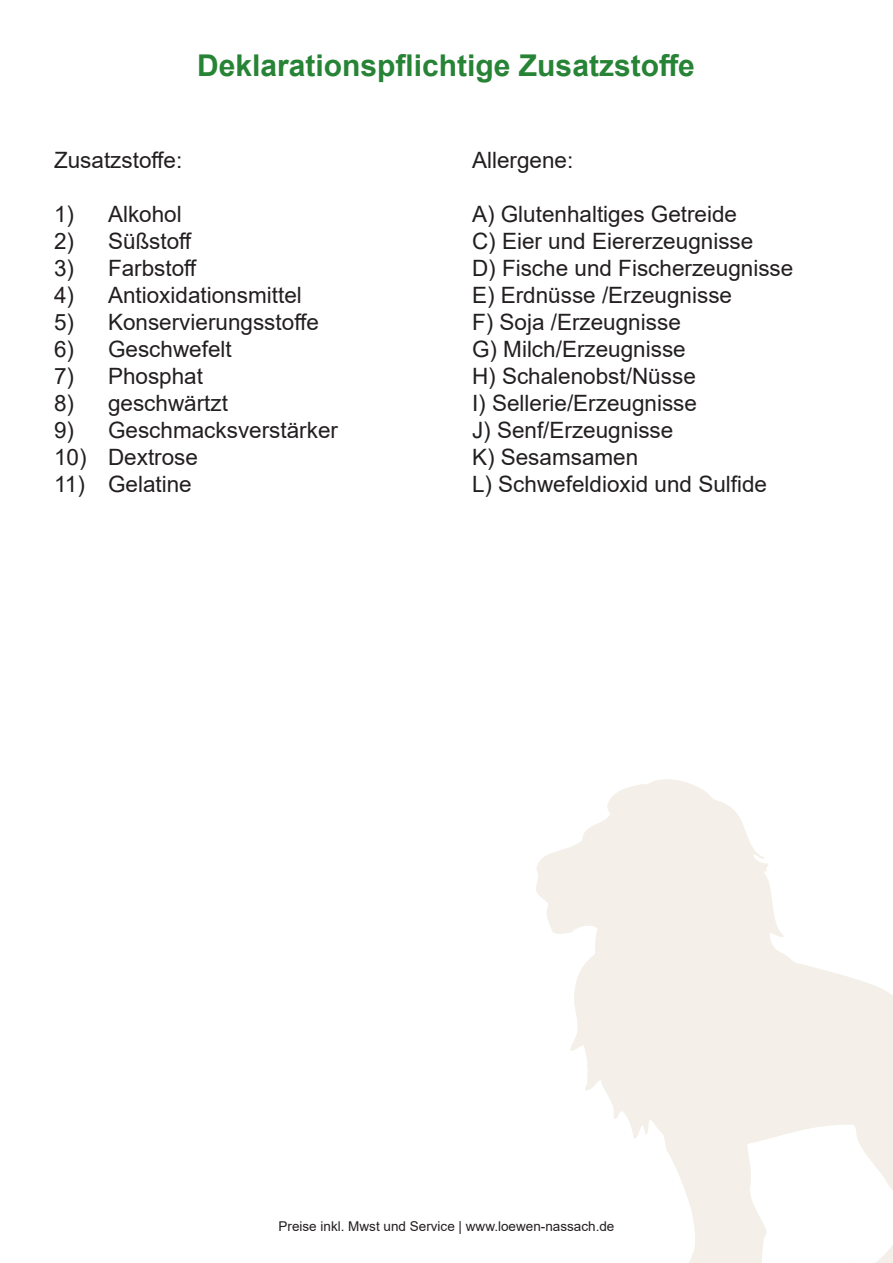
<style>
.page{position:relative;width:893px;height:1263px;background:#fff}
.page>*{position:absolute;margin:0;border:0;box-sizing:border-box;transform-origin:0 0}
.t1{font:700 30px "Arial";color:#278335}
.t2{font:22.5px/27px "Arial";color:#231f20}
.t3{font:13.5px "Arial";color:#231f20}
</style>
<div class="page">
<svg style="left:536px;top:779px;width:357px;height:484px;fill:#f4f0e9"></svg>
<h1 class="t1" style="left:197px;top:44px;width:499px">Deklarationspflichtige Zusatzstoffe</h1>
<p class="t2" style="left:54px;top:146px;width:130px">Zusatzstoffe:</p>
<p class="t2" style="left:54px;top:200px;width:129px">1) Alkohol</p>
<p class="t2" style="left:54px;top:227px;width:140px">2) Süßstoff</p>
<p class="t2" style="left:54px;top:254px;width:145px">3) Farbstoff</p>
<p class="t2" style="left:54px;top:281px;width:249px">4) Antioxidationsmittel</p>
<p class="t2" style="left:54px;top:308px;width:266px">5) Konservierungsstoffe</p>
<p class="t2" style="left:54px;top:335px;width:179px">6) Geschwefelt</p>
<p class="t2" style="left:54px;top:362px;width:151px">7) Phosphat</p>
<p class="t2" style="left:54px;top:389px;width:176px">8) geschwärtzt</p>
<p class="t2" style="left:54px;top:416px;width:286px">9) Geschmacksverstärker</p>
<p class="t2" style="left:54px;top:443px;width:146px">10) Dextrose</p>
<p class="t2" style="left:54px;top:470px;width:139px">11) Gelatine</p>
<p class="t2" style="left:472px;top:146px;width:103px">Allergene:</p>
<p class="t2" style="left:472px;top:200px;width:323px">A) Glutenhaltiges Getreide<br>C) Eier und Eiererzeugnisse<br>D) Fische und Fischerzeugnisse<br>E) Erdnüsse /Erzeugnisse<br>F) Soja /Erzeugnisse<br>G) Milch/Erzeugnisse<br>H) Schalenobst/Nüsse<br>I) Sellerie/Erzeugnisse<br>J) Senf/Erzeugnisse<br>K) Sesamsamen<br>L) Schwefeldioxid und Sulfide</p>
<p class="t3" style="left:279px;top:1217px;width:337px">Preise inkl. Mwst und Service | www.loewen-nassach.de</p>
</div>
